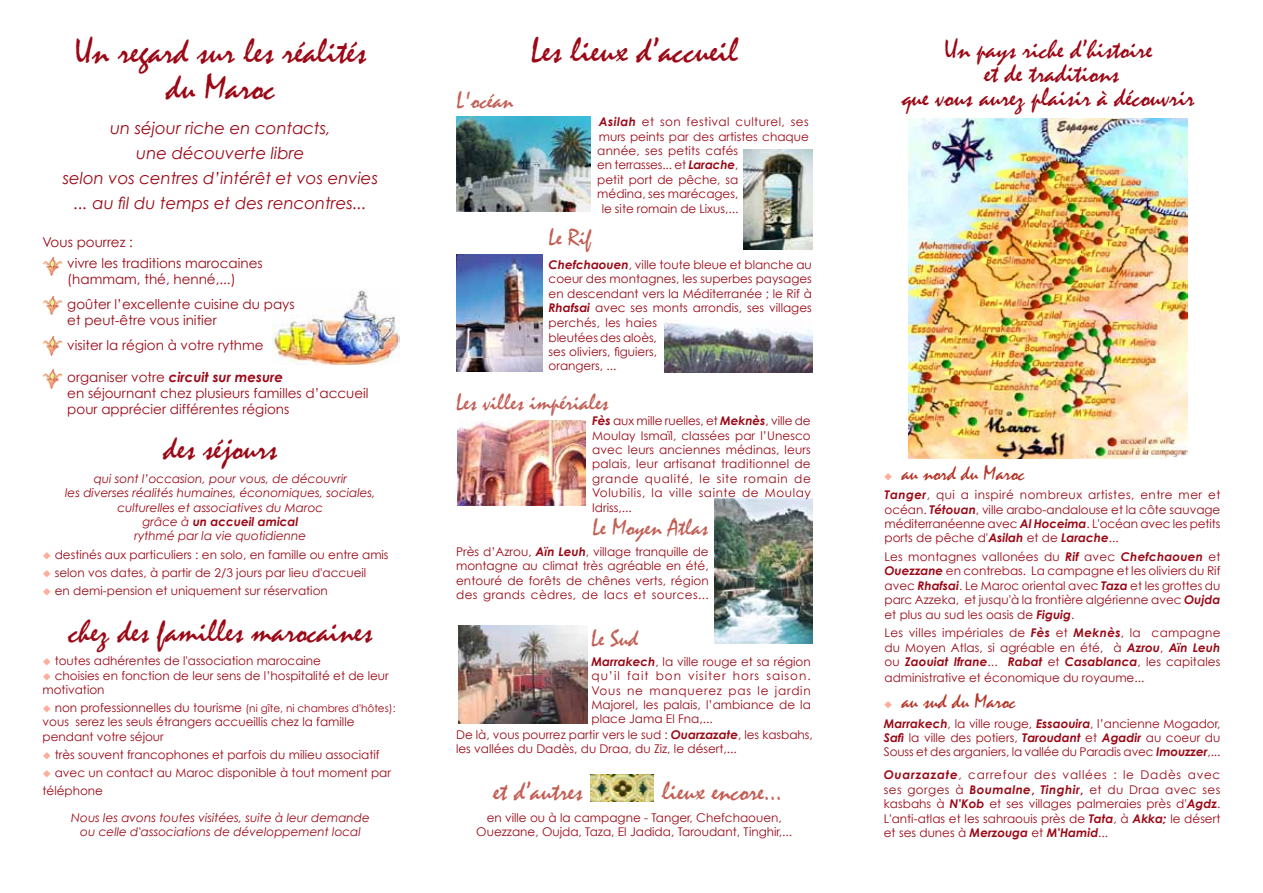
<style>
.page{position:relative;width:1263px;height:893px;background:#fff}
.page>*{position:absolute;margin:0;border:0;box-sizing:border-box;transform-origin:0 0}
.t1{font:36px/36px "Mistral";color:#9b0816;text-align:center}
.t2{font:33px "Mistral";color:#9b0816}
.t3{font:27px/24px "Mistral";color:#9b0816;text-align:center}
.t4{font:27px "Mistral";color:#c25e54}
.t5{font:24px "Mistral";color:#c25e54}
.t6{font:21px "Mistral";color:#b23629}
.t7{font:italic 16.5px/25px "Century Gothic";color:#9b0816;text-align:center}
.t8{font:13.5px/24.8px "Century Gothic";color:#9b0816}
.t9{font:12px/14.4px "Century Gothic";color:#9b0816;text-align:justify}
.t10{font:italic 12px/14.4px "Century Gothic";color:#9b0816;text-align:center}
.t11{font:12px "Century Gothic";letter-spacing:.035em;color:#9b0816}
.s1{font-weight:700;font-style:italic}
.s2{font-weight:700}
.s3{color:#ffac9a}
.s4{font-size:10.5px}
</style>
<div class="page">
<img style="left:743px;top:150px;width:70px;height:99px">
<img style="left:591px;top:775px;width:62px;height:26px">
<img style="left:664px;top:322px;width:149px;height:50px">
<img style="left:456px;top:116px;width:134px;height:95px">
<img style="left:714px;top:498px;width:99px;height:145px">
<img style="left:458px;top:626px;width:129px;height:98px">
<img style="left:456px;top:255px;width:86px;height:116px">
<img style="left:457px;top:421px;width:129px;height:85px">
<img style="left:909px;top:118px;width:279px;height:340px">
<img style="left:43px;top:256px;width:19px;height:20px">
<img style="left:43px;top:296px;width:19px;height:19px">
<img style="left:43px;top:336px;width:19px;height:19px">
<img style="left:43px;top:369px;width:19px;height:19px">
<img style="left:272px;top:289px;width:128px;height:76px">
<h1 class="t1" style="left:74px;top:35px;width:293px">Un regard sur les réalités du Maroc</h1>
<h3 class="t7" style="left:63px;top:115px;width:317px">un séjour riche en contacts,<br>une découverte libre<br>selon vos centres d’intérêt et vos envies ... au fil du temps et des rencontres...</h3>
<p class="t8" style="left:67px;top:232px;width:197px;line-height:20.5px;text-indent:-25px">Vous pourrez :<br>vivre les traditions marocaines</p>
<p class="t8" style="left:67px;top:266px;width:229px">(hammam, thé, henné,...)<br>goûter l’excellente cuisine du pays</p>
<p class="t8" style="left:67px;top:307px;width:198px">et peut-être vous initier<br>visiter la région à votre rythme</p>
<p class="t8" style="left:67px;top:369px;width:303px;line-height:16.2px">organiser votre <span class="s1">circuit sur mesure<br></span>en séjournant chez plusieurs familles d’accueil pour apprécier différentes régions</p>
<h2 class="t2" style="left:164px;top:430px;width:115px">des séjours</h2>
<p class="t10" style="left:65px;top:471px;width:312px">qui sont l’occasion, pour vous, de découvrir<br>les diverses réalités humaines, économiques, sociales, culturelles et associatives du Maroc<br>grâce à <span class="s2">un accueil amical<br></span>rythmé par la vie quotidienne</p>
<p class="t9" style="left:43px;top:547px;width:348px"><span class="s3">◆</span> destinés aux particuliers : en solo, en famille ou entre amis</p>
<p class="t9" style="left:43px;top:565px;width:325px"><span class="s3">◆</span> selon vos dates, à partir de 2/3 jours par lieu d'accueil</p>
<p class="t9" style="left:43px;top:583px;width:287px"><span class="s3">◆</span> en demi-pension et uniquement sur réservation</p>
<h2 class="t2" style="left:68px;top:613px;width:306px">chez des familles marocaines</h2>
<p class="t9" style="left:43px;top:654px;width:280px"><span class="s3">◆</span> toutes adhérentes de l'association marocaine</p>
<p class="t9" style="left:43px;top:668px;width:348px"><span class="s3">◆</span> choisies en fonction de leur sens de l’hospitalité et de leur motivation</p>
<p class="t9" style="left:43px;top:700px;width:355px;text-align:left"><span class="s3">◆</span> non professionnelles du tourisme <span class="s4">(ni gîte, ni chambres d'hôtes): </span>vous serez les seuls étrangers accueillis chez la famille pendant votre séjour</p>
<p class="t9" style="left:43px;top:747px;width:339px"><span class="s3">◆</span> très souvent francophones et parfois du milieu associatif</p>
<p class="t9" style="left:43px;top:763px;width:350px;line-height:18px"><span class="s3">◆</span> avec un contact au Maroc disponible à tout moment par téléphone</p>
<p class="t10" style="left:71px;top:810px;width:300px">Nous les avons toutes visitées, suite à leur demande ou celle d'associations de développement local</p>
<h3 class="t5" style="left:456px;top:87px;width:58px">L'océan</h3>
<h1 class="t1" style="left:531px;top:34px;width:209px">Les lieux d’accueil</h1>
<p class="t11" style="left:599px;top:115px;width:211px"><span class="s1">Asilah</span> et son festival culturel, ses</p>
<p class="t9" style="left:599px;top:129px;width:212px">murs peints par des artistes chaque</p>
<p class="t9" style="left:597px;top:143px;width:142px">année, ses petits cafés</p>
<p class="t9" style="left:597px;top:158px;width:142px">en terrasses... et <span class="s1">Larache</span>,</p>
<p class="t9" style="left:597px;top:172px;width:142px">petit port de pêche, sa</p>
<p class="t9" style="left:597px;top:187px;width:143px">médina, ses marécages,</p>
<p class="t9" style="left:602px;top:201px;width:138px">le site romain de Lixus,...</p>
<h3 class="t5" style="left:549px;top:224px;width:44px">Le Rif</h3>
<p class="t9" style="left:549px;top:257px;width:265px;text-align:left"><span class="s1">Chefchaouen</span>, ville toute bleue et blanche au coeur des montagnes, les superbes paysages en descendant vers la Méditerranée ; le Rif à<br><span class="s1">Rhafsai</span> avec ses monts arrondis, ses villages perchés, les haies<br>bleutées des aloès,<br>ses oliviers, figuiers,<br>orangers, ...</p>
<h3 class="t5" style="left:456px;top:389px;width:154px">Les villes impériales</h3>
<p class="t9" style="left:592px;top:413px;width:220px"><span class="s1">Fès</span> aux mille ruelles, et <span class="s1">Meknès</span>, ville de Moulay Ismaïl, classées par l’Unesco avec leurs anciennes médinas, leurs palais, leur artisanat traditionnel de grande qualité, le site romain de Volubilis, la ville sainte de Moulay Idriss,...</p>
<h3 class="t5" style="left:593px;top:514px;width:117px">Le Moyen Atlas</h3>
<p class="t9" style="left:456px;top:544px;width:254px">Près d’Azrou, <span class="s1">Aïn Leuh</span>, village tranquille de montagne au climat très agréable en été, entouré de forêts de chênes verts, région des grands cèdres, de lacs et sources...</p>
<h3 class="t5" style="left:591px;top:625px;width:49px">Le Sud</h3>
<p class="t9" style="left:591px;top:654px;width:221px"><span class="s1">Marrakech</span>, la ville rouge et sa région qu’il fait bon visiter hors saison.<br>Vous ne manquerez pas le jardin Majorel, les palais, l’ambiance de la place Jama El Fna,...</p>
<p class="t9" style="left:456px;top:727px;width:358px">De là, vous pourrez partir vers le sud : <span class="s1">Ouarzazate</span>, les kasbahs, les vallées du Dadès, du Draa, du Ziz, le désert,...</p>
<h3 class="t4" style="left:493px;top:777px;width:91px">et d’autres</h3>
<h3 class="t4" style="left:662px;top:777px;width:121px">lieux encore...</h3>
<p class="t9" style="left:476px;top:810px;width:317px;text-align:center">en ville ou à la campagne - Tanger, Chefchaouen,<br>Ouezzane, Oujda, Taza, El Jadida, Taroudant, Tinghir,...</p>
<h3 class="t3" style="left:902px;top:38px;width:295px">Un pays riche d’histoire<br>et de traditions<br>que vous aurez plaisir à découvrir</h3>
<h3 class="t6" style="left:884px;top:462px;width:142px"><span class="s3">◆</span> au nord du Maroc</h3>
<p class="t9" style="left:884px;top:487px;width:337px"><span class="s1">Tanger</span>, qui a inspiré nombreux artistes, entre mer et océan. <span class="s1">Tétouan</span>, ville arabo-andalouse et la côte sauvage méditerranéenne avec <span class="s1">Al Hoceima</span>. L'océan avec les petits ports de pêche d'<span class="s1">Asilah</span> et de <span class="s1">Larache</span>...</p>
<p class="t9" style="left:884px;top:549px;width:337px">Les montagnes vallonées du <span class="s1">Rif</span> avec <span class="s1">Chefchaouen</span> et <span class="s1">Ouezzane</span> en contrebas. La campagne et les oliviers du Rif avec <span class="s1">Rhafsai</span>. Le Maroc oriental avec <span class="s1">Taza</span> et les grottes du parc Azzeka, et jusqu'à la frontière algérienne avec <span class="s1">Oujda </span>et plus au sud les oasis de <span class="s1">Figuig</span>.</p>
<p class="t9" style="left:884px;top:626px;width:337px">Les villes impériales de <span class="s1">Fès</span> et <span class="s1">Meknès</span>, la campagne du Moyen Atlas, si agréable en été, à <span class="s1">Azrou</span>, <span class="s1">Aïn Leuh </span>ou <span class="s1">Zaouiat Ifrane</span>... <span class="s1">Rabat</span> et <span class="s1">Casablanca</span>, les capitales</p>
<p class="t9" style="left:884px;top:671px;width:261px">administrative et économique du royaume...</p>
<h3 class="t6" style="left:884px;top:690px;width:133px"><span class="s3">◆</span> au sud du Maroc</h3>
<p class="t9" style="left:884px;top:716px;width:338px"><span class="s1">Marrakech</span>, la ville rouge, <span class="s1">Essaouira</span>, l’ancienne Mogador, <span class="s1">Safi</span> la ville des potiers, <span class="s1">Taroudant</span> et <span class="s1">Agadir</span> au coeur du Souss et des arganiers, la vallée du Paradis avec <span class="s1">Imouzzer</span>,...</p>
<p class="t9" style="left:884px;top:768px;width:338px"><span class="s1">Ouarzazate</span>, carrefour des vallées : le Dadès avec ses gorges à <span class="s1">Boumalne</span><span class="s2">,</span> <span class="s1">Tinghir</span><span class="s2">,</span> et du Draa avec ses kasbahs à <span class="s1">N'Kob</span> et ses villages palmeraies près d'<span class="s1">Agdz</span>.<br>L'anti-atlas et les sahraouis près de <span class="s1">Tata</span>, à <span class="s1">Akka;</span> le désert et ses dunes à <span class="s1">Merzouga</span> et <span class="s1">M'Hamid</span>...</p>
</div>
